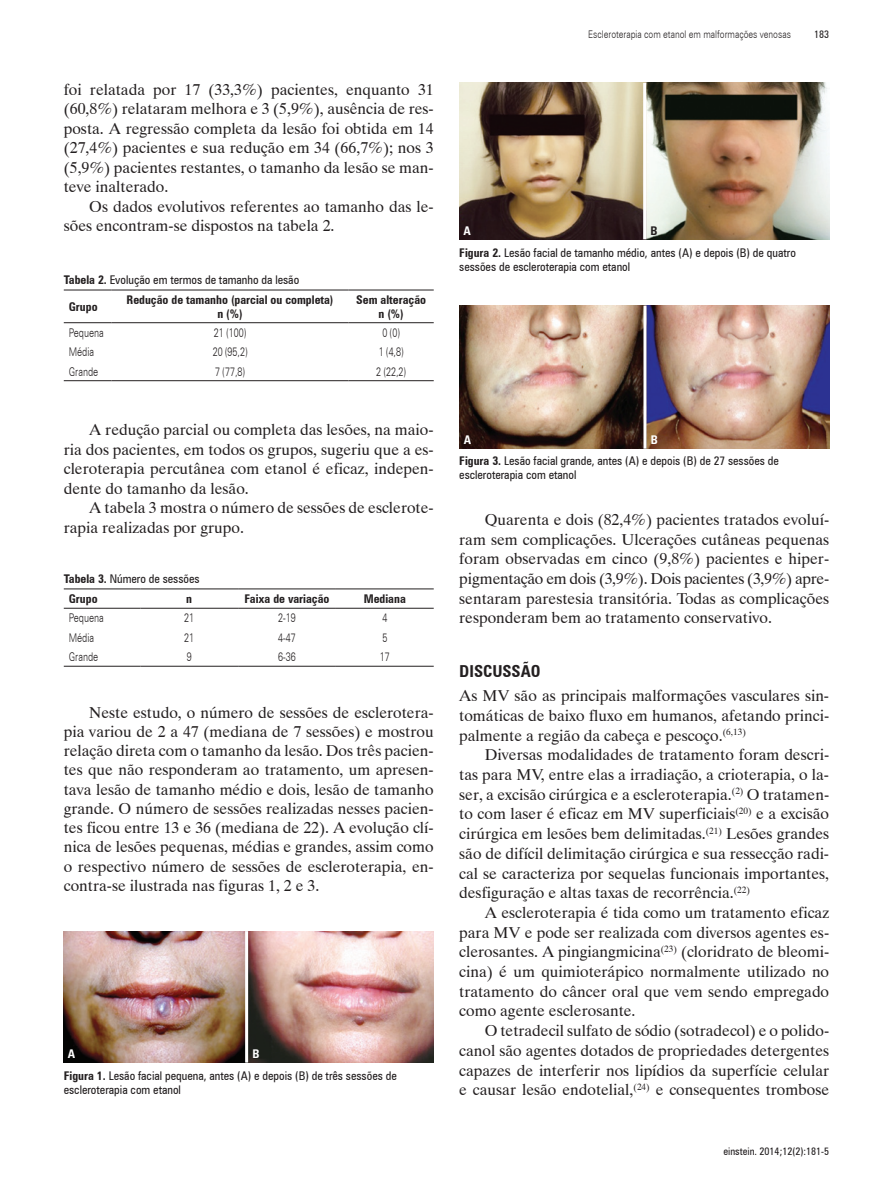
<style>
.page{position:relative;width:893px;height:1191px;background:#fff}
.page>*{position:absolute;margin:0;border:0;box-sizing:border-box;transform-origin:0 0}
.t1{font:700 condensed 16.5px "Zurich BT";color:#231f20}
.t2{font:15.75px/19.6px "Dutch 801 BT";color:#231f20;text-align:justify}
.t3{font:condensed 12px/22.4px "Zurich BT";color:#231f20}
.t4{font:300 12px "Zurich BT";color:#231f20;scale:.75 1}
.t5{font:700 condensed 12px "Zurich BT";color:#231f20}
.t6{font:700 condensed 12px "Zurich BT";color:#fff}
.t7{font:300 10.5px "Zurich BT";color:#231f20;scale:.8 1}
.t8{font:condensed 10.5px "Zurich BT";color:#231f20}
.s1{font-weight:700}
.s2{font-weight:700;color:#fff}
</style>
<div class="page">
<hr style="left:64px;top:290px;width:48px;height:1px;background:#231f20">
<hr style="left:112px;top:290px;width:237px;height:1px;background:#231f20">
<hr style="left:349px;top:290px;width:85px;height:1px;background:#231f20">
<hr style="left:64px;top:322px;width:48px;height:1px;background:#231f20">
<hr style="left:112px;top:322px;width:237px;height:1px;background:#231f20">
<hr style="left:349px;top:322px;width:85px;height:1px;background:#231f20">
<hr style="left:64px;top:380px;width:48px;height:1px;background:#231f20">
<hr style="left:112px;top:380px;width:237px;height:1px;background:#231f20">
<hr style="left:349px;top:380px;width:85px;height:1px;background:#231f20">
<hr style="left:64px;top:588px;width:76px;height:1px;background:#231f20">
<hr style="left:140px;top:588px;width:98px;height:1px;background:#231f20">
<hr style="left:238px;top:588px;width:98px;height:1px;background:#231f20">
<hr style="left:336px;top:588px;width:98px;height:1px;background:#231f20">
<hr style="left:64px;top:608px;width:76px;height:1px;background:#231f20">
<hr style="left:140px;top:608px;width:98px;height:1px;background:#231f20">
<hr style="left:238px;top:608px;width:98px;height:1px;background:#231f20">
<hr style="left:336px;top:608px;width:98px;height:1px;background:#231f20">
<hr style="left:64px;top:666px;width:76px;height:1px;background:#231f20">
<hr style="left:140px;top:666px;width:98px;height:1px;background:#231f20">
<hr style="left:238px;top:666px;width:98px;height:1px;background:#231f20">
<hr style="left:336px;top:666px;width:98px;height:1px;background:#231f20">
<img style="left:64px;top:931px;width:370px;height:131px">
<hr style="left:245px;top:931px;width:3px;height:131px;background:#fff">
<img style="left:459px;top:83px;width:370px;height:156px">
<hr style="left:643px;top:83px;width:3px;height:156px;background:#fff">
<img style="left:460px;top:306px;width:369px;height:143px">
<hr style="left:643px;top:306px;width:3px;height:143px;background:#fff">
<p class="t2" style="left:64px;top:80px;width:371px">foi relatada por 17 (33,3%) pacientes, enquanto 31 (60,8%) relataram melhora e 3 (5,9%), ausência de res&shy;posta. A regressão completa da lesão foi obtida em 14 (27,4%) pacientes e sua redução em 34 (66,7%); nos 3 (5,9%) pacientes restantes, o tamanho da lesão se man&shy;teve inalterado.</p>
<p class="t2" style="left:64px;top:197px;width:371px;text-indent:26px">Os dados evolutivos referentes ao tamanho das le&shy;sões encontram-se dispostos na tabela 2.</p>
<p class="t3" style="left:64px;top:268px;width:237px"><span class="s1">Tabela 2.</span> Evolução em termos de tamanho da lesão</p>
<p class="t5" style="left:69px;top:299px;width:30px">Grupo</p>
<p class="t5" style="left:127px;top:293px;width:208px">Redução de tamanho (parcial ou completa)</p>
<p class="t5" style="left:356px;top:293px;width:71px">Sem alteração</p>
<p class="t5" style="left:217px;top:306px;width:27px">n (%)</p>
<p class="t5" style="left:378px;top:306px;width:27px">n (%)</p>
<p class="t4" style="left:69px;top:325px;width:48px">Pequena</p>
<p class="t4" style="left:214px;top:325px;width:45px">21 (100)</p>
<p class="t4" style="left:382px;top:325px;width:25px">0 (0)</p>
<p class="t4" style="left:69px;top:345px;width:35px">Média</p>
<p class="t4" style="left:213px;top:345px;width:48px">20 (95,2)</p>
<p class="t4" style="left:379px;top:345px;width:35px">1 (4,8)</p>
<p class="t4" style="left:69px;top:364px;width:41px">Grande</p>
<p class="t4" style="left:215px;top:364px;width:41px">7 (77,8)</p>
<p class="t4" style="left:376px;top:364px;width:41px">2 (22,2)</p>
<p class="t2" style="left:64px;top:420px;width:371px;text-indent:26px">A redução parcial ou completa das lesões, na maio&shy;ria dos pacientes, em todos os grupos, sugeriu que a es&shy;cleroterapia percutânea com etanol é eficaz, indepen&shy;dente do tamanho da lesão.</p>
<p class="t2" style="left:64px;top:498px;width:371px;text-indent:26px">A tabela 3 mostra o número de sessões de esclerote&shy;rapia realizadas por grupo.</p>
<p class="t3" style="left:69px;top:568px;width:132px;line-height:20.5px;text-indent:-5px"><span class="s1">Tabela 3.</span> Número de sessões<br><span class="s1">Grupo</span></p>
<p class="t5" style="left:186px;top:591px;width:7px">n</p>
<p class="t5" style="left:245px;top:591px;width:86px">Faixa de variação</p>
<p class="t5" style="left:364px;top:591px;width:44px">Mediana</p>
<p class="t4" style="left:69px;top:611px;width:48px">Pequena</p>
<p class="t4" style="left:184px;top:611px;width:15px">21</p>
<p class="t4" style="left:278px;top:611px;width:25px">2-19</p>
<p class="t4" style="left:382px;top:611px;width:8px">4</p>
<p class="t4" style="left:69px;top:630px;width:35px">Média</p>
<p class="t4" style="left:184px;top:630px;width:15px">21</p>
<p class="t4" style="left:278px;top:630px;width:25px">4-47</p>
<p class="t4" style="left:382px;top:630px;width:8px">5</p>
<p class="t4" style="left:69px;top:649px;width:41px">Grande</p>
<p class="t4" style="left:187px;top:649px;width:8px">9</p>
<p class="t4" style="left:278px;top:649px;width:25px">6-36</p>
<p class="t4" style="left:380px;top:649px;width:15px">17</p>
<p class="t2" style="left:64px;top:702px;width:371px;line-height:19.2px;text-indent:26px">Neste estudo, o número de sessões de esclerotera&shy;pia variou de 2 a 47 (mediana de 7 sessões) e mostrou relação direta com o tamanho da lesão. Dos três pacien&shy;tes que não responderam ao tratamento, um apresen&shy;tava lesão de tamanho médio e dois, lesão de tamanho grande. O número de sessões realizadas nesses pacien&shy;tes ficou entre 13 e 36 (mediana de 22). A evolução clí&shy;nica de lesões pequenas, médias e grandes, assim como o respectivo número de sessões de escleroterapia, en&shy;contra-se ilustrada nas figuras 1, 2 e 3.</p>
<p class="t3" style="left:64px;top:1042px;width:335px;text-indent:189px"><span class="s2">B<br></span><span class="s1">Figura 1.</span> Lesão facial pequena, antes (A) e depois (B) de três sessões de</p>
<p class="t3" style="left:64px;top:1078px;width:119px">escleroterapia com etanol</p>
<p class="t6" style="left:68px;top:1046px;width:9px">A</p>
<p class="t7" style="left:588px;top:28px;width:255px">Escleroterapia com etanol em malformações venosas</p>
<p class="t8" style="left:814px;top:28px;width:17px">183</p>
<p class="t3" style="left:459px;top:219px;width:338px;text-indent:191px"><span class="s1">B<br>Figura 2.</span> Lesão facial de tamanho médio, antes (A) e depois (B) de quatro</p>
<p class="t3" style="left:459px;top:256px;width:172px">sessões de escleroterapia com etanol</p>
<p class="t6" style="left:463px;top:223px;width:9px">A</p>
<p class="t3" style="left:459px;top:429px;width:321px;line-height:20.7px;text-indent:192px"><span class="s2">B<br></span><span class="s1">Figura 3.</span> Lesão facial grande, antes (A) e depois (B) de 27 sessões de</p>
<p class="t3" style="left:459px;top:463px;width:119px">escleroterapia com etanol</p>
<p class="t6" style="left:464px;top:432px;width:9px">A</p>
<p class="t2" style="left:459px;top:509px;width:371px;text-indent:26px">Quarenta e dois (82,4%) pacientes tratados evoluí&shy;ram sem complicações. Ulcerações cutâneas pequenas foram observadas em cinco (9,8%) pacientes e hiper&shy;pigmentação em dois (3,9%). Dois pacientes (3,9%) apre&shy;sentaram parestesia transitória. Todas as complicações responderam bem ao tratamento conservativo.</p>
<p class="t1" style="left:459px;top:661px;width:83px">DISCUSSÃO</p>
<p class="t2" style="left:459px;top:686px;width:371px">As MV são as principais malformações vasculares sin&shy;tomáticas de baixo fluxo em humanos, afetando princi&shy;palmente a região da cabeça e pescoço.<sup>(6,13)</sup></p>
<p class="t2" style="left:459px;top:745px;width:371px;text-indent:26px">Diversas modalidades de tratamento foram descri&shy;tas para MV, entre elas a irradiação, a crioterapia, o la&shy;ser, a excisão cirúrgica e a escleroterapia.<sup>(2)</sup> O tratamen&shy;to com laser é eficaz em MV superficiais<sup>(20)</sup> e a excisão cirúrgica em lesões bem delimitadas.<sup>(21)</sup> Lesões grandes são de difícil delimitação cirúrgica e sua ressecção radi&shy;cal se caracteriza por sequelas funcionais importantes, desfiguração e altas taxas de recorrência.<sup>(22)</sup></p>
<p class="t2" style="left:459px;top:902px;width:371px;text-indent:26px">A escleroterapia é tida como um tratamento eficaz para MV e pode ser realizada com diversos agentes es&shy;clerosantes. A pingiangmicina<sup>(23)</sup> (cloridrato de bleomi&shy;cina) é um quimioterápico normalmente utilizado no tratamento do câncer oral que vem sendo empregado como agente esclerosante.</p>
<p class="t2" style="left:459px;top:1020px;width:371px;text-indent:26px">O tetradecil sulfato de sódio (sotradecol) e o polido&shy;canol são agentes dotados de propriedades detergentes capazes de interferir nos lipídios da superfície celular e causar lesão endotelial,<sup>(24)</sup> e consequentes trombose</p>
<p class="t8" style="left:723px;top:1144px;width:107px">einstein. 2014;12(2):181-5</p>
</div>
